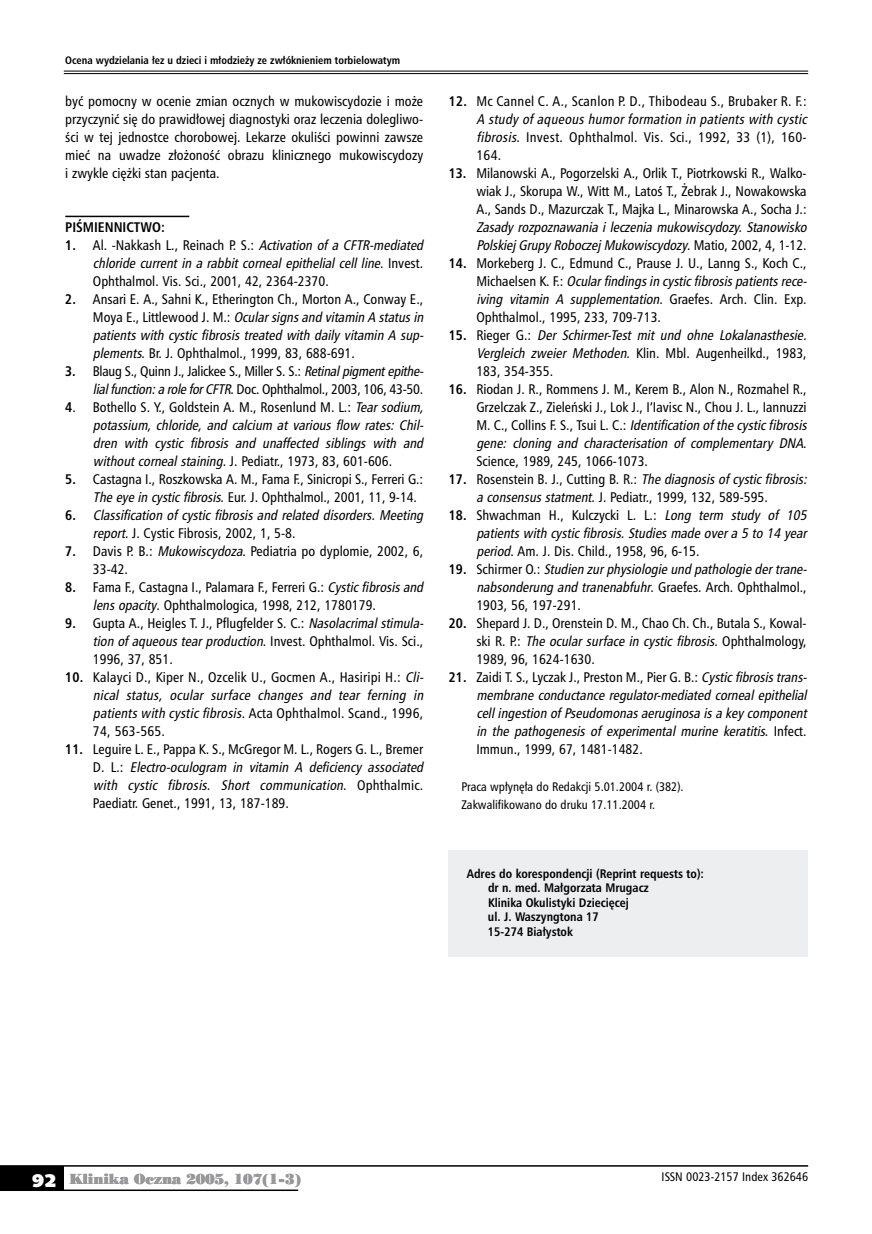
<style>
.page{position:relative;width:872px;height:1234px;background:#fff}
.page>*{position:absolute;margin:0;border:0;box-sizing:border-box;transform-origin:0 0}
.t1{font:13.5px/18px "Humnst 777 Cn PL";color:#000}
.t2{font:italic 13.5px/18px "Humnst 777 Cn PL";color:#000}
.t3{font:13.5px/18px "Humnst 777 Cn PL";letter-spacing:.02em;color:#000}
.t4{font:13.5px/18px "Humnst 777 Cn PL";letter-spacing:-.02em;color:#000;text-align:right}
.t5{font:13.5px "Poster Bodoni PL";letter-spacing:-.015em;color:#98989c}
.t6{font:700 13.5px "Humnst 777 Cn PL";color:#000}
.t7{font:700 12px/14.4px "Humnst 777 Cn PL";color:#000}
.t8{font:12px/18px "Humnst 777 Cn PL";color:#000}
.t9{font:700 10.5px "Humnst 777 Cn PL";color:#000}
.s1{font-weight:700}
.s2{font-style:italic}
.s3{font-style:normal}
.s4{font-weight:700;font-style:normal}
.s5{font-family:"Humanst 531 U Blk PL";font-size:18px;color:#fff}
</style>
<div class="page">
<hr style="left:64px;top:71px;width:744px;height:1px;background:#000">
<hr style="left:64px;top:73px;width:744px;height:1px;background:#000">
<div style="left:0;top:1165px;width:64px;height:24px;background:#000"></div>
<hr style="left:0;top:1164px;width:808px;height:2px;background:#000">
<hr style="left:0;top:1189px;width:298px;height:1px;background:#000">
<div style="left:449px;top:850px;width:359px;height:106px;background:#edeeef"></div>
<hr style="left:65px;top:216px;width:124px;height:1px;background:#000">
<p class="t9" style="left:65px;top:53px;width:336px">Oce-na wy-dzie-la-nia łez u dzie-ci i mło-dzie-ży ze zwłók-nie-niem tor-bie-lo-wa-tym</p>
<p class="t1" style="left:65px;top:92px;width:359px;text-align:justify">być pomocny w ocenie zmian ocznych w mukowiscydozie i może przyczynić się do prawidłowej diagnostyki oraz leczenia dolegliwo&shy;ści w tej jednostce chorobowej. Lekarze okuliści powinni zawsze mieć na uwadze złożoność obrazu klinicznego mukowiscydozy i zwykle ciężki stan pacjenta.</p>
<p class="t6" style="left:65px;top:218px;width:101px">PI-ŚMIEN-NIC-TWO:</p>
<p class="t1" style="left:65px;top:236px;width:363px"><span class="s1">1 .</span> A l . - N a k ka s h L . , R e i n a c h P. S . : <span class="s2">Activation of a CFTR-mediated</span></p>
<p class="t2" style="left:93px;top:254px;width:332px">chloride current in a rabbit corneal epithelial cell line<span class="s3">. I n v e s t .</span></p>
<p class="t1" style="left:93px;top:272px;width:237px">Ophthalmol. Vis. Sci., 2001, 42, 2364-2370.</p>
<p class="t1" style="left:93px;top:290px;width:335px;text-indent:-28px"><span class="s1">2.</span> Ansari E. A., Sahni K., Etherington Ch., Morton A., Conway E., M o ya E . , L i tt l e w o o d J . M . : <span class="s2">Ocularsignsand vitamin A statusin patients with cystic fibrosis treated with daily vitamin A sup&shy;plements</span>. Br. J. Ophthalmol., 1999, 83, 688-691.</p>
<p class="t4" style="left:65px;top:362px;width:359px"><span class="s1">3.</span> Blaug S., Quinn J., Jalickee S., Miller S. S.: <span class="s2">Retinalpigmentepithe&shy;lialfunction:aroleforCFTR</span>. Doc. Ophthalmol., 2003, 106, 43-50.</p>
<p class="t2" style="left:93px;top:398px;width:335px;text-indent:-28px"><span class="s4">4</span><span class="s3">. Bothello S. Y., Goldstein A. M., Rosenlund M. L.:</span> Tearsodium, potassium, chloride, and calcium at various flow rates: Chil&shy;dren with cystic fibrosis and unaffected siblings with and withoutcornealstaining<span class="s3">. J. Pediatr., 1973, 83, 601-606.</span></p>
<p class="t1" style="left:65px;top:470px;width:359px"><span class="s1">5.</span> Castagna I., Roszkowska A. M., Fama F., Sinicropi S., Ferreri G.:</p>
<p class="t1" style="left:93px;top:488px;width:326px"><span class="s2">Theeyein cysticfibrosis</span>. Eur. J. Ophthalmol., 2001, 11, 9-14.</p>
<p class="t2" style="left:65px;top:506px;width:363px"><span class="s4">6 .</span> Classification of cystic fibrosis and related disorders. Meeting</p>
<p class="t1" style="left:93px;top:524px;width:204px"><span class="s2">report</span>. J. Cystic Fibrosis, 2002, 1, 5-8.</p>
<p class="t1" style="left:93px;top:542px;width:332px;text-indent:-28px"><span class="s1">7.</span> Davis P. B.: <span class="s2">Mukowiscydoza</span>. Pediatria po dyplomie, 2002, 6,<br>33-42.</p>
<p class="t1" style="left:93px;top:578px;width:335px;text-indent:-28px"><span class="s1">8.</span> Fama F., Castagna I., Palamara F., Ferreri G.: <span class="s2">Cysticfibrosisand lensopacity</span>. Ophthalmologica, 1998, 212, 1780179.</p>
<p class="t1" style="left:93px;top:614px;width:332px;text-align:justify;text-indent:-28px"><span class="s1">9.</span> Gupta A., Heigles T. J., Pflugfelder S. C.: <span class="s2">Nasolacrimalstimula&shy;tion ofaqueoustearproduction</span>. Invest. Ophthalmol. Vis. Sci., 1996, 37, 851.</p>
<p class="t1" style="left:93px;top:668px;width:335px;text-indent:-28px"><span class="s1">10.</span> Kalayci D., Kiper N., Ozcelik U., Gocmen A., Hasiripi H.: <span class="s2">Cli&shy;nical status, ocular surface changes and tear ferning in patientswith cysticfibrosis</span>. Acta Ophthalmol. Scand., 1996, 74, 563-565.</p>
<p class="t1" style="left:93px;top:740px;width:335px;text-indent:-28px"><span class="s1">11.</span> Leguire L. E., Pappa K. S., McGregor M. L., Rogers G. L., Bremer D . L . : <span class="s2">Electro-oculogram in vitamin A deficiency associated with cystic fibrosis. Short communication</span>. O p h t h a l m i c .<br>Paediatr. Genet., 1991, 13, 187-189.</p>
<p class="t3" style="left:476px;top:92px;width:335px;text-indent:-28px"><span class="s1">12.</span> Mc Cannel C. A., Scanlon P. D., Thibodeau S., Brubaker R. F.:<br><span class="s2">A study ofaqueoushumorformation in patientswith cystic fibrosis</span>. Invest. Ophthalmol. Vis. Sci., 1992, 33 (1), 160- 164.</p>
<p class="t1" style="left:476px;top:164px;width:332px;text-align:justify;text-indent:-28px"><span class="s1">13.</span> Milanowski A., Pogorzelski A., Orlik T., Piotrkowski R., Walko&shy;wiak J., Skorupa W., Witt M., Latoś T., Żebrak J., Nowakowska A., Sands D., Mazurczak T., Majka L., Minarowska A., Socha J.:</p>
<p class="t2" style="left:476px;top:218px;width:335px">Zasady rozpoznawania i leczenia mukowiscydozy. Stanowisko<br>Polskiej GrupyRoboczej Mukowiscydozy<span class="s3">. M a t i o , 2 0 0 2 , 4 , 1 - 1 2 .</span></p>
<p class="t1" style="left:449px;top:254px;width:359px"><span class="s1">14.</span> Morkeberg J. C., Edmund C., Prause J. U., Lanng S., Koch C.,</p>
<p class="t2" style="left:476px;top:272px;width:331px"><span class="s3">M i c h a e l s e n K . F. :</span> Ocularfindingsin cysticfibrosispatientsrece-</p>
<p class="t2" style="left:476px;top:290px;width:332px">iving vitamin A supplementation<span class="s3">. G ra efe s . A rc h . C l i n . E x p .</span></p>
<p class="t1" style="left:476px;top:308px;width:186px">Ophthalmol., 1995, 233, 709-713.</p>
<p class="t2" style="left:449px;top:326px;width:363px"><span class="s4">1 5 .</span> <span class="s3">R i e g e r G . :</span> Der Schirmer-Test mit und ohne Lokalanasthesie.</p>
<p class="t1" style="left:476px;top:344px;width:332px"><span class="s2">Vergleich zweier Methoden</span>. Klin. Mbl. Augenheilkd., 1983,</p>
<p class="t1" style="left:476px;top:362px;width:78px">183, 354-355.</p>
<p class="t1" style="left:476px;top:380px;width:335px;text-indent:-28px"><span class="s1">16.</span> Riodan J. R., Rommens J. M., Kerem B., Alon N., Rozmahel R., Grzelczak Z., Zieleński J., Lok J., I’Iavisc N., Chou J. L., Iannuzzi M . C . , C o l l i n s F. S . , Ts u i L . C . : <span class="s2">Identification ofthe cysticfibrosis gene: cloning and characterisation of complementary DNA</span>.<br>Science, 1989, 245, 1066-1073.</p>
<p class="t1" style="left:476px;top:470px;width:335px;text-indent:-28px"><span class="s1">17.</span> Rosenstein B. J., Cutting B. R.: <span class="s2">The diagnosisofcysticfibrosis: aconsensusstatment</span>. J. Pediatr., 1999, 132, 589-595.</p>
<p class="t1" style="left:449px;top:506px;width:363px"><span class="s1">18.</span> Shwachman H., Kulczycki L. L.: <span class="s2">Long term study of 105</span></p>
<p class="t2" style="left:476px;top:524px;width:335px">patientswith cysticfibrosis.Studiesmade overa 5 to 14 year</p>
<p class="t1" style="left:476px;top:542px;width:225px"><span class="s2">period</span>. Am. J. Dis. Child., 1958, 96, 6-15.</p>
<p class="t2" style="left:449px;top:560px;width:358px"><span class="s4">1 9 .</span> <span class="s3">S c h i r m e r O . :</span> Studien zurphysiologie und pathologie dertrane-</p>
<p class="t2" style="left:476px;top:578px;width:332px">nabsonderung and tranenabfuhr<span class="s3">. G ra efe s . A rc h . O p h t h a l m o l . ,</span></p>
<p class="t1" style="left:476px;top:596px;width:106px">1903, 56, 197-291.</p>
<p class="t1" style="left:476px;top:614px;width:332px;text-align:justify;text-indent:-28px"><span class="s1">20.</span> Shepard J. D., Orenstein D. M., Chao Ch. Ch., Butala S., Kowal&shy;s k i R . P. : <span class="s2">The ocular surface in cystic fibrosis</span>. O p h t h a l m o l o g y, 1989, 96, 1624-1630.</p>
<p class="t2" style="left:476px;top:668px;width:335px;text-indent:-28px"><span class="s4">21.</span> <span class="s3">Zaidi T. S., Lyczak J., Preston M., Pier G. B.:</span> Cysticfibrosistrans&shy;membrane conductance regulator-mediated corneal epithelial cellingestion ofPseudomonasaeruginosa isa keycomponent in the pathogenesis of experimental murine keratitis<span class="s3">. I n f e c t .<br>Immun., 1999, 67, 1481-1482.</span></p>
<p class="t8" style="left:461px;top:776px;width:224px">Praca wpłynęła do Redakcji 5.01.2004 r. (382).<br>Zakwalifikowano do druku 17.11.2004 r.</p>
<p class="t7" style="left:488px;top:866px;width:217px;text-indent:-21px">Ad-res do ko-re-spon-den-cji (Re-print re-qu-ests to): dr n. med. Mał-go-rza-ta Mru-gacz<br>Kli-ni-ka Oku-li-sty-ki Dzie-cię-cej<br>ul. J. Wa-szyng-to-na 17<br>15-274 Bia-ły-stok</p>
<p class="t5" style="left:32px;top:1169px;width:271px"><span class="s5">92</span> Klinika Oczna 2005, 107(1-3)</p>
<p class="t8" style="left:661px;top:1166px;width:148px">ISSN 0023-2157 Index 362646</p>
</div>
